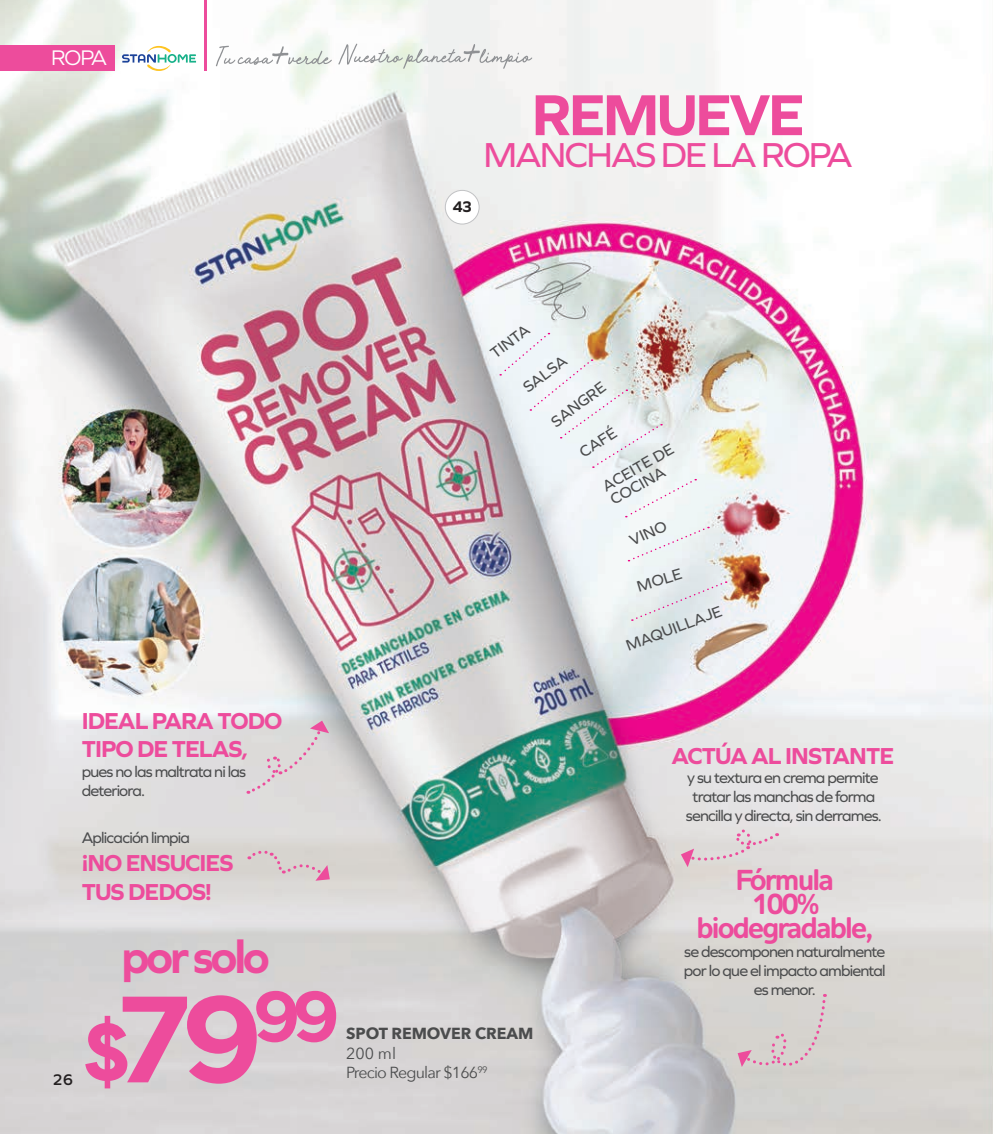
<style>
.page{position:relative;width:993px;height:1134px;background:#fff}
.page>*{position:absolute;margin:0;border:0;box-sizing:border-box;transform-origin:0 0}
.t1{font:700 122.4px "Filson Pro";color:#ed4c9c}
.t2{font:700 71.4px "Filson Pro";color:#ed4c9c}
.t3{font:700 60px "Graphie";letter-spacing:-.05em;color:#ed4c9c}
.t4{font:700 48px "Graphie";letter-spacing:-.07em;color:#ed4c9c}
.t5{font:36px "Graphie";letter-spacing:-.05em;color:#ed4c9c}
.t6{font:600 28px/24px "Alleyn W01";letter-spacing:-.09em;color:#ed4c9c;text-align:center}
.t7{font:700 24px/28.8px "Graphie";letter-spacing:-.04em;color:#ed4c9c}
.t8{font:22px "Graphie";color:#fff}
.t9{font:16px/19.2px "Graphie";letter-spacing:-.05em;color:#4b4c4d;text-align:center}
.t10{font:16px/19.2px "Avenir Next";letter-spacing:-.05em;color:#4b4c4d}
.t11{font:700 16px "Avenir Next";letter-spacing:-.005em;color:#4b4c4d}
.t12{font:600 16px "Graphie";color:#231f20}
.t13{font:700 16px "Graphie";color:#231f20}
.t14{font:9.4px "Avenir Next";color:#4b4c4d}
.s1{font-size:86.6px}
</style>
<div class="page">
<img style="left:0;top:0;width:992px;height:1134px">
<div style="left:445px;top:190px;width:34px;height:34px;background:#fff;border-radius:50%"></div>
<div style="left:445px;top:190px;width:34px;height:34px;border:1px solid #c1c2c4;border-radius:50%"></div>
<div style="left:0;top:46px;width:115px;height:25px;background:#ed4c9c"></div>
<svg style="left:122px;top:46px;width:74px;height:25px"></svg>
<svg style="left:216px;top:46px;width:116px;height:20px"></svg>
<svg style="left:338px;top:44px;width:194px;height:25px"></svg>
<hr style="left:204px;top:0;width:2px;height:71px;background:#ed4c9c">
<svg style="left:248px;top:721px;width:81px;height:73px;background:#dcd3d6"></svg>
<div style="left:737px;top:994px;width:89px;height:94px;background:#d6d3ce"></div>
<svg style="left:249px;top:851px;width:81px;height:30px;background:#d8c7ca"></svg>
<svg style="left:680px;top:828px;width:97px;height:39px;background:#dfd2d6"></svg>
<svg style="left:499px;top:333px;width:162px;height:135px"></svg>
<div style="left:625px;top:479px;width:71px;height:39px;background:#f1f6f8"></div>
<svg style="left:628px;top:527px;width:80px;height:35px"></svg>
<svg style="left:631px;top:581px;width:95px;height:40px;background:#e3e7ea"></svg>
<h3 class="t8" style="left:51px;top:44px;width:58px">ROPA</h3>
<p class="t13" style="left:452px;top:197px;width:21px">43</p>
<h3 class="t3" style="left:531px;top:80px;width:275px">REMUEVE</h3>
<h3 class="t5" style="left:483px;top:134px;width:370px">MANCHAS DE LA ROPA</h3>
<p class="t9" style="left:486px;top:347px;width:46px;rotate:-37deg">TINTA</p>
<p class="t9" style="left:518px;top:381px;width:52px;rotate:-37deg">SALSA</p>
<p class="t9" style="left:547px;top:416px;width:65px;rotate:-37deg">SANG RE</p>
<p class="t9" style="left:575px;top:445px;width:43px;rotate:-33deg">CAFÉ</p>
<p class="t9" style="left:599px;top:480px;width:81px;line-height:16px;text-align:left;rotate:-30deg">ACEITE DE<br>COCINA</p>
<p class="t9" style="left:626px;top:532px;width:41px;rotate:-25deg">V INO</p>
<p class="t9" style="left:634px;top:577px;width:48px;rotate:-17deg">MOLE</p>
<p class="t9" style="left:622px;top:637px;width:103px;rotate:-21deg">MAQ U ILLAJE</p>
<h3 class="t7" style="left:82px;top:706px;width:202px">IDEAL PARA TODO<br>TIPO DE TELAS,</h3>
<p class="t9" style="left:82px;top:761px;width:166px;text-align:left">pues no las maltrata ni las deteriora.</p>
<p class="t9" style="left:82px;top:827px;width:110px">Aplicación limpia</p>
<h3 class="t7" style="left:82px;top:848px;width:153px">¡NO ENSUCIES<br>TUS DEDOS!</h3>
<p class="t12" style="left:52px;top:1070px;width:22px">26</p>
<h3 class="t4" style="left:121px;top:929px;width:150px">por solo</h3>
<h2 class="t2" style="left:253px;top:971px;width:87px">99</h2>
<h1 class="t1" style="left:82px;top:962px;width:181px"><span class="s1">$</span>79</h1>
<p class="t11" style="left:346px;top:1020px;width:189px">SPOT REMOVER CREAM</p>
<p class="t10" style="left:346px;top:1043px;width:133px">200 ml<br>Precio Regular $166</p>
<p class="t14" style="left:477px;top:1061px;width:12px">99</p>
<h3 class="t7" style="left:671px;top:741px;width:224px">ACTÚA AL INSTANTE</h3>
<p class="t9" style="left:685px;top:767px;width:197px">y su textura en crema permite tratar las manchas de forma sencilla y directa, sin derrames.</p>
<h3 class="t6" style="left:696px;top:867px;width:179px">Fórmula<br>100% biodegradable,</h3>
<p class="t9" style="left:683px;top:941px;width:203px">se descomponen naturalmente por lo que el impacto ambiental es menor.</p>
</div>
